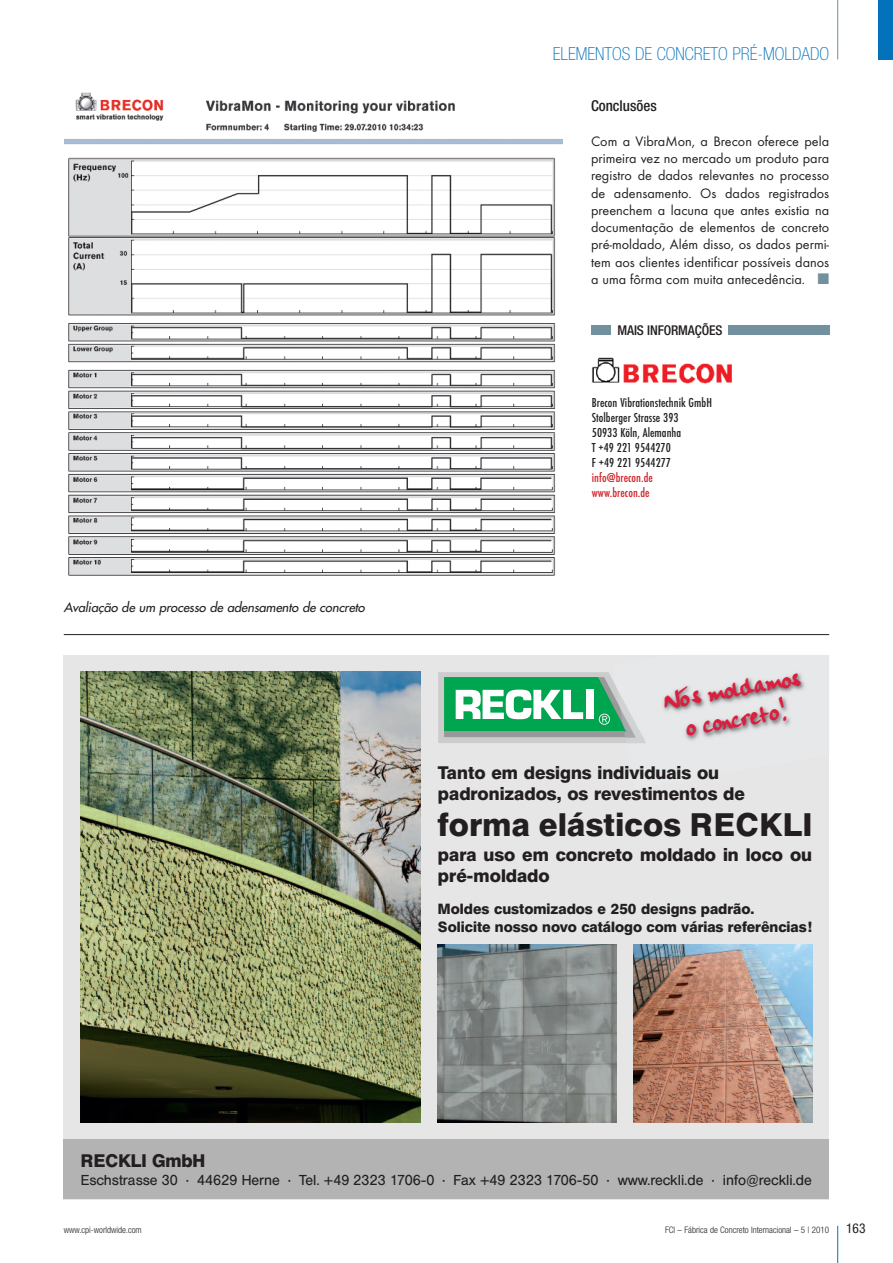
<style>
.page{position:relative;width:893px;height:1263px;background:#fff}
.page>*{position:absolute;margin:0;border:0;box-sizing:border-box;transform-origin:0 0}
.t1{font:32.25px "Helvetica BQ Demi Bold+QHVUOW";letter-spacing:.01em;color:#231f20}
.t2{font:30px/30px "Handwriting Plain+NBDTZF";color:#db1e3d;text-align:center}
.t3{font:18px/21px "Helvetica BQ Demi Bold+QHVUOW";color:#231f20}
.t4{font:100 condensed 18px "Helvetica Neue";color:#0372bb}
.t5{font:500 condensed 15px "Helvetica Neue";color:#231f20}
.t6{font:14.7px/18px "Helvetica BQ Demi Bold+QHVUOW";color:#231f20}
.t7{font:14.25px/17.2px "Futura T";color:#231f20;text-align:justify}
.t8{font:14.25px "Helvetica BQ Roman+GRTUFH";color:#231f20}
.t9{font:500 condensed 13.5px/15px "Futura T";letter-spacing:.005em;color:#231f20}
.t10{font:500 condensed 13.5px/15px "Futura T";letter-spacing:.005em;color:#d1232a}
.t11{font:500 condensed 13.5px "Helvetica Neue";letter-spacing:-.01em;color:#231f20}
.t12{font:condensed 13.5px "Helvetica Neue";color:#231f20}
.t13{font:italic 12.75px "Futura";letter-spacing:-.005em;color:#231f20}
.t14{font:300 condensed 9px "Helvetica Neue";color:#231f20}
</style>
<div class="page">
<hr style="left:837px;top:1226px;width:1px;height:37px;background:#0372bb">
<hr style="left:837px;top:0;width:1px;height:60px;background:#73909f">
<div style="left:878px;top:0;width:15px;height:60px;background:#0372bb"></div>
<img style="left:64px;top:92px;width:498px;height:484px">
<img style="left:592px;top:357px;width:140px;height:26px">
<div style="left:592px;top:325px;width:19px;height:10px;background:#73909f"></div>
<div style="left:728px;top:325px;width:101px;height:10px;background:#73909f"></div>
<div style="left:64px;top:655px;width:765px;height:544px;background:#e6e6e6"></div>
<div style="left:64px;top:1140px;width:765px;height:59px;background:#b3b3b3"></div>
<svg style="left:438px;top:672px;width:174px;height:71px;background:#6bbe93"></svg>
<img style="left:81px;top:672px;width:340px;height:451px">
<img style="left:438px;top:944px;width:179px;height:179px">
<img style="left:634px;top:944px;width:178px;height:179px">
<img style="left:612px;top:673px;width:192px;height:70px">
<img style="left:614px;top:673px;width:32px;height:70px">
<hr style="left:64px;top:634px;width:765px;height:1px;background:#231f20">
<p class="t4" style="left:553px;top:47px;width:278px">ELEMENTOS DE CONCRETO PRÉ-MOLDADO</p>
<p class="t5" style="left:591px;top:101px;width:67px">Conclusões</p>
<p class="t7" style="left:591px;top:132px;width:240px">Com a VibraMon, a Brecon oferece pela primeira vez no mercado um produto para registro de dados relevantes no processo de adensamento. Os dados registrados preenchem a lacuna que antes existia na documentação de elementos de concreto pré-moldado, Além disso, os dados permi&shy;tem aos clientes identificar possíveis danos a uma fôrma com muita antecedência.</p>
<p class="t11" style="left:618px;top:326px;width:106px">MAIS INFORMAÇÕES</p>
<p class="t13" style="left:64px;top:600px;width:302px">Avaliação de um processo de adensamento de concreto</p>
<p class="t9" style="left:592px;top:395px;width:122px">Brecon Vibrationstechnik GmbH<br>Stolberger Strasse 393<br>50933 Köln, Alemanha<br>T +49 221 9544270<br>F +49 221 9544277</p>
<p class="t10" style="left:592px;top:470px;width:62px">info@brecon.de www.brecon.de</p>
<h2 class="t2" style="left:660px;top:684px;width:140px;rotate:-10deg">Nós moldamos o concreto!</h2>
<p class="t3" style="left:438px;top:762px;width:309px">Tanto em designs individuais ou padronizados, os revestimentos de</p>
<h1 class="t1" style="left:438px;top:806px;width:376px">forma elásticos RECKLI</h1>
<p class="t3" style="left:438px;top:844px;width:376px">para uso em concreto moldado in loco ou pré-moldado</p>
<p class="t6" style="left:438px;top:900px;width:376px">Moldes customizados e 250 designs padrão.<br>Solicite nosso novo catálogo com várias referências!</p>
<p class="t3" style="left:81px;top:1150px;width:126px">RECKLI GmbH</p>
<p class="t8" style="left:81px;top:1173px;width:733px">Eschstrasse 30 · 44629 Herne · Tel. +49 2323 1706-0 · Fax +49 2323 1706-50 · www.reckli.de · info@reckli.de</p>
<p class="t14" style="left:64px;top:1226px;width:79px">www.cpi-worldwide.com</p>
<p class="t14" style="left:665px;top:1226px;width:166px">FCI – Fábrica de Concreto Internacional – 5 | 2010</p>
<p class="t12" style="left:846px;top:1223px;width:21px">163</p>
</div>
